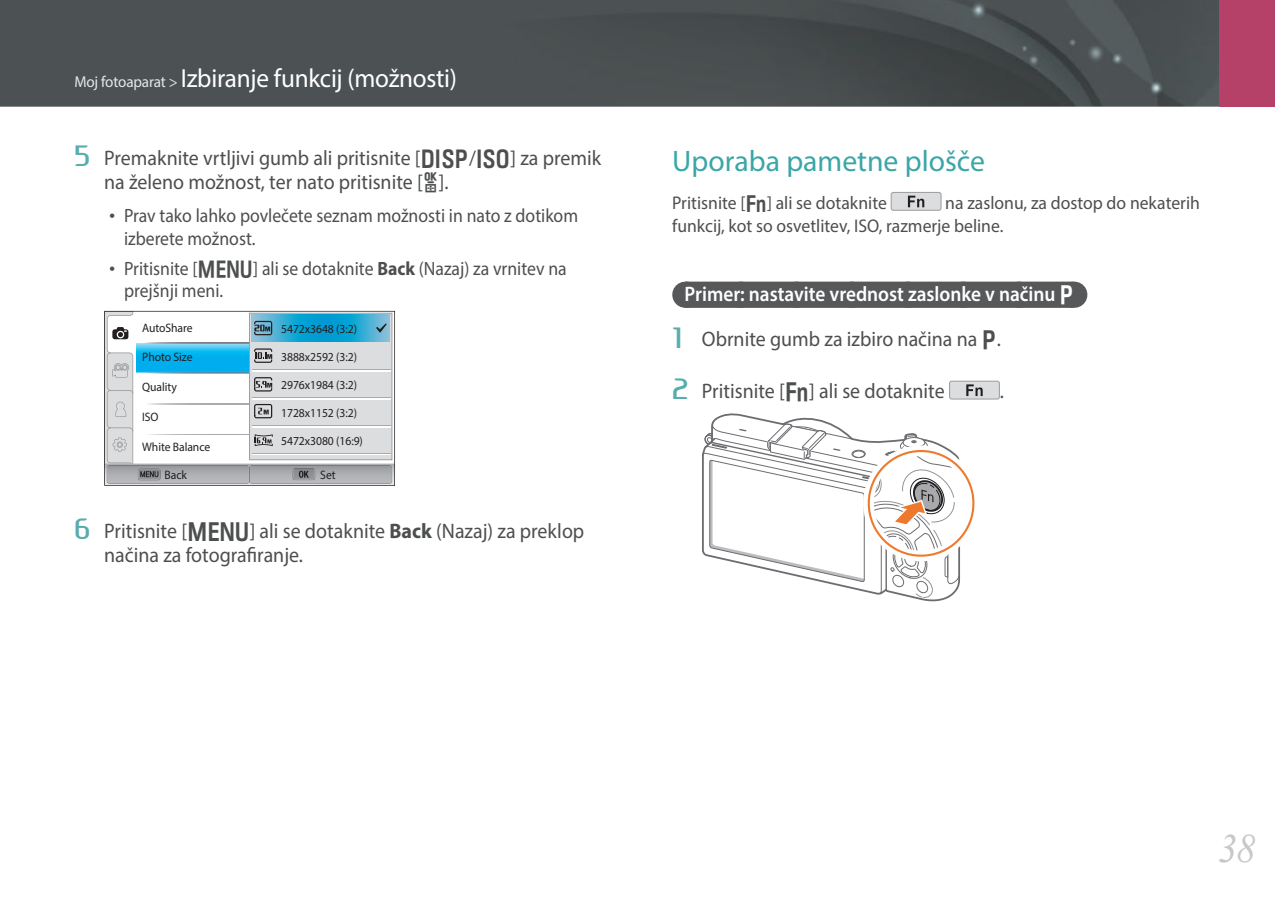
<style>
.page{position:relative;width:1275px;height:903px;background:#fff}
.page>*{position:absolute;margin:0;border:0;box-sizing:border-box;transform-origin:0 0}
.t1{font:italic 40.25px "Times New Roman";color:#c6c8ca;scale:.95 1}
.t2{font:29.75px "Myriad Pro";color:#3ba6a7}
.t3{font:26.25px "Myriad Pro";letter-spacing:-.01em;color:#fff;scale:.96 1}
.t4{font:21px/24.5px "Myriad Pro";color:#4d4e4f;scale:.95 1}
.t5{font:600 21px/44.3px "Myriad Pro";color:#fff;scale:.92 1}
.t6{font:19.25px/22.8px "Myriad Pro";color:#4d4e4f;scale:.92 1}
.t7{font:18.38px/22.8px "Myriad Pro";color:#4d4e4f;scale:.96 1}
.t8{font:12.25px "Myriad Pro";letter-spacing:-.005em;color:#231f20;scale:.95 1}
.s1{font-size:15.75px;color:#e6e7e9}
.s2{font-family:"Ageonebold";font-size:26.25px;color:#57adae}
.s3{font-family:"NX300"}
.s4{font-family:"Arial";font-size:17.5px}
.s5{font-weight:700}
.s6{font-family:"NX300";font-weight:400}
.s7{font-family:"Ageonebold";font-weight:400;font-size:26.25px;color:#57adae}
.s8{font-weight:400;color:#4d4e4f}
.s9{font-family:"NX300";font-weight:400;color:#4d4e4f}
</style>
<div class="page">
<img style="left:0;top:0;width:1220px;height:107px">
<div style="left:1220px;top:0;width:55px;height:107px;background:#b54068"></div>
<svg style="left:104px;top:311px;width:291px;height:174px"></svg>
<div style="left:685px;top:282px;width:388px;height:26px;background:#56585a"></div>
<svg style="left:744px;top:307px;width:302px;height:1px"></svg>
<svg style="left:1073px;top:282px;width:1px;height:26px"></svg>
<div style="left:891px;top:192px;width:50px;height:18px;background:#dcdddf;border-radius:2px"></div>
<div style="left:891px;top:192px;width:50px;height:19px;border:1px solid #9d9fa2;border-radius:2px"></div>
<svg style="left:908px;top:196px;width:16px;height:11px"></svg>
<div style="left:949px;top:381px;width:50px;height:18px;background:#dcdddf;border-radius:2px"></div>
<div style="left:949px;top:381px;width:51px;height:18px;border:1px solid #9d9fa2;border-radius:2px"></div>
<svg style="left:966px;top:384px;width:17px;height:12px"></svg>
<svg style="left:713px;top:413px;width:235px;height:189px"></svg>
<svg style="left:702px;top:420px;width:273px;height:178px"></svg>
<p class="t3" style="left:74px;top:68px;width:400px"><span class="s1">Moj fotoaparat &gt;</span> Izbiranje funkcij (možnosti)</p>
<p class="t4" style="left:104px;top:148px;width:525px;text-indent:-30px"><span class="s2">5</span> Premaknite vrtljivi gumb ali pritisnite [<span class="s3">D</span>/<span class="s3">I</span>] za premik na želeno možnost, ter nato pritisnite [<span class="s3">O</span>].</p>
<p class="t6" style="left:124px;top:206px;width:495px;text-indent:-15px"><span class="s4">•</span> Prav tako lahko povlečete seznam možnosti in nato z dotikom izberete možnost.</p>
<p class="t6" style="left:124px;top:259px;width:483px;text-indent:-15px"><span class="s4">•</span> Pritisnite [<span class="s3">M</span>] ali se dotaknite <span class="s5">Back</span> (Nazaj) za vrnitev na prejšnji meni.</p>
<p class="t8" style="left:142px;top:323px;width:55px">AutoShare</p>
<p class="t8" style="left:142px;top:353px;width:54px">Photo Size</p>
<p class="t8" style="left:142px;top:382px;width:38px">Quality</p>
<p class="t8" style="left:142px;top:412px;width:19px">ISO</p>
<p class="t8" style="left:142px;top:442px;width:73px">White Balance</p>
<p class="t8" style="left:281px;top:324px;width:81px">5472x3648 (3:2)</p>
<p class="t8" style="left:281px;top:352px;width:81px">3888x2592 (3:2)</p>
<p class="t8" style="left:281px;top:380px;width:81px">2976x1984 (3:2)</p>
<p class="t8" style="left:281px;top:408px;width:81px">1728x1152 (3:2)</p>
<p class="t8" style="left:281px;top:436px;width:87px">5472x3080 (16:9)</p>
<p class="t8" style="left:165px;top:470px;width:25px">Back</p>
<p class="t8" style="left:320px;top:470px;width:18px">Set</p>
<p class="t4" style="left:104px;top:521px;width:507px;text-indent:-30px"><span class="s2">6</span> Pritisnite [<span class="s3">M</span>] ali se dotaknite <span class="s5">Back</span> (Nazaj) za preklop načina za fotografiranje.</p>
<h2 class="t2" style="left:672px;top:150px;width:314px">Uporaba pametne plošče</h2>
<p class="t7" style="left:672px;top:194px;width:225px">Pritisnite [<span class="s3">F</span>] ali se dotaknite</p>
<p class="t7" style="left:672px;top:194px;width:551px;text-indent:273px">na zaslonu, za dostop do nekaterih funkcij, kot so osvetlitev, ISO, razmerje beline.</p>
<p class="t5" style="left:672px;top:275px;width:438px;text-indent:12px">Primer: nastavite vrednost zaslonke v načinu <span class="s6">P<br></span><span class="s7">1</span> <span class="s8">Obrnite gumb za izbiro načina na</span> <span class="s9">P</span><span class="s8">.</span></p>
<p class="t4" style="left:672px;top:381px;width:288px"><span class="s2">2</span> Pritisnite [<span class="s3">F</span>] ali se dotaknite</p>
<p class="t4" style="left:1000px;top:381px;width:6px">.</p>
<h1 class="t1" style="left:1218px;top:826px;width:41px">38</h1>
</div>
